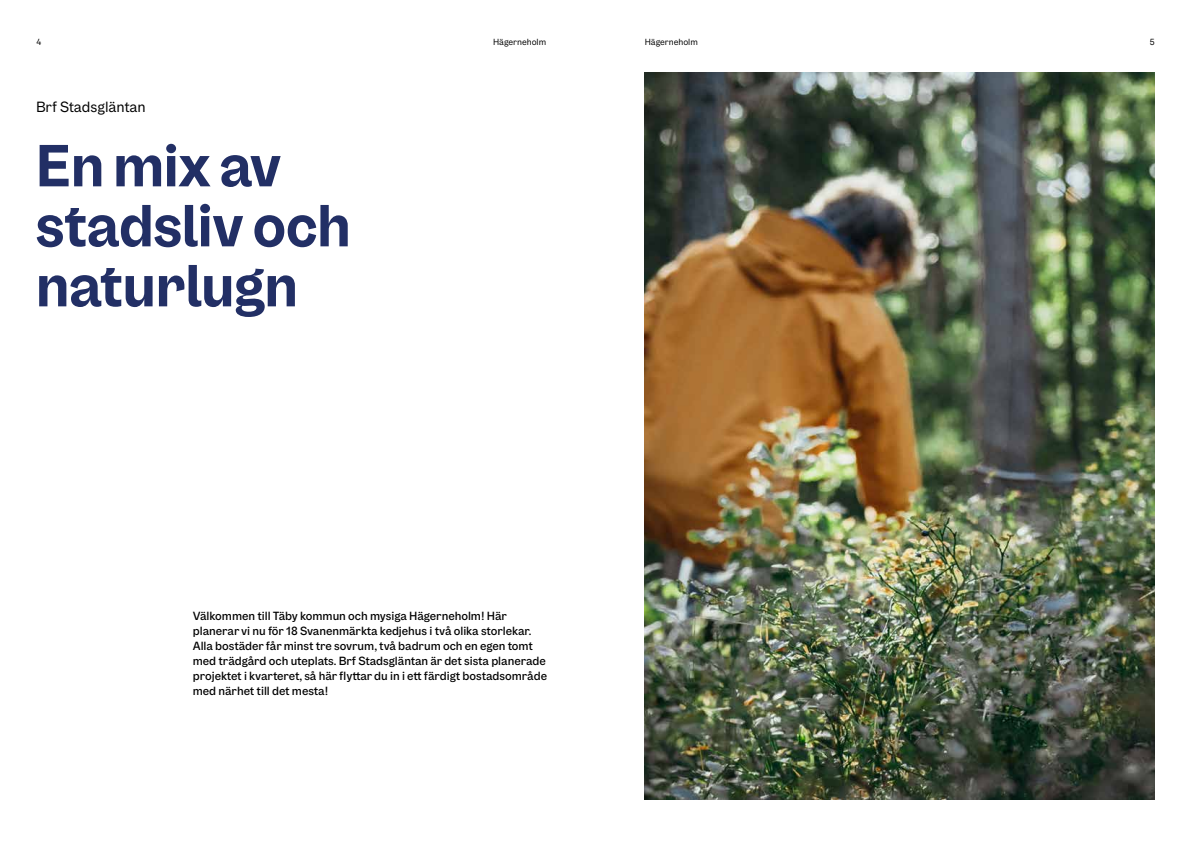
<style>
.page{position:relative;width:1191px;height:842px;background:#fff}
.page>*{position:absolute;margin:0;border:0;box-sizing:border-box;transform-origin:0 0}
.t1{font:700 60px/60px "OBOS Display";color:#222f65}
.t2{font:15px "OBOS Text";color:#000}
.t3{font:500 12px/15px "OBOS Text";color:#000}
.t4{font:9px "OBOS Text";color:#000}
</style>
<div class="page">
<img style="left:644px;top:72px;width:511px;height:728px">
<p class="t4" style="left:36px;top:36px;width:7px">4</p>
<p class="t4" style="left:493px;top:36px;width:55px">Hägerneholm</p>
<p class="t4" style="left:644px;top:36px;width:55px">Hägerneholm</p>
<p class="t4" style="left:1149px;top:36px;width:7px">5</p>
<p class="t2" style="left:36px;top:97px;width:111px">Brf Stadsgläntan</p>
<h1 class="t1" style="left:36px;top:136px;width:316px">En mix av stadsliv och naturlugn</h1>
<p class="t3" style="left:193px;top:608px;width:356px">Välkommen till Täby kommun och mysiga Hägerneholm! Här planerar vi nu för 18 Svanenmärkta kedjehus i två olika storlekar.<br>Alla bostäder får minst tre sovrum, två badrum och en egen tomt med trädgård och uteplats. Brf Stadsgläntan är det sista planerade projektet i kvarteret, så här flyttar du in i ett färdigt bostadsområde med närhet till det mesta!</p>
</div>
